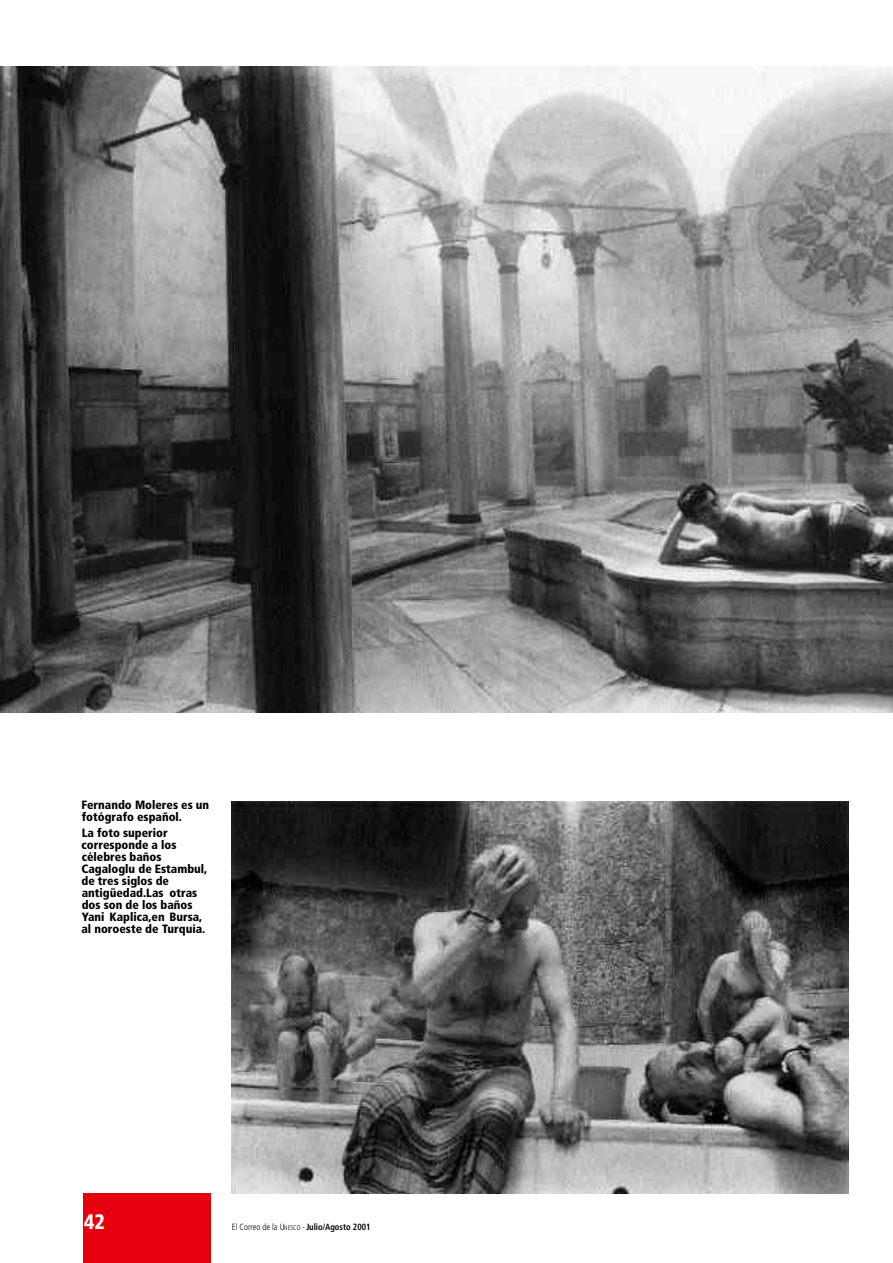
<style>
.page{position:relative;width:893px;height:1263px;background:#fff}
.page>*{position:absolute;margin:0;border:0;box-sizing:border-box;transform-origin:0 0}
.t1{font:900 condensed 21px "Frutiger";color:#fff;scale:.95 1}
.t2{font:900 condensed 12px/12px "Frutiger";color:#000}
.t3{font:700 condensed 9px "Frutiger";color:#000;scale:.95 1}
.s1{font-weight:300}
.s2{font-weight:300;font-size:6.75px}
</style>
<div class="page">
<img style="left:0;top:67px;width:892px;height:646px">
<img style="left:232px;top:801px;width:616px;height:393px">
<div style="left:84px;top:1194px;width:127px;height:69px;background:#e6000e"></div>
<p class="t2" style="left:81px;top:800px;width:129px">Fernando Moleres es un fotógrafo español.</p>
<p class="t2" style="left:81px;top:828px;width:127px">La foto superior corresponde a los célebres baños<br>Cagaloglu de Estambul, de tres siglos de antigüedad.Las otras dos son de los baños<br>Yani Kaplica,en Bursa, al noroeste de Turquía.</p>
<h1 class="t1" style="left:84px;top:1214px;width:23px">42</h1>
<p class="t3" style="left:232px;top:1223px;width:147px"><span class="s1">El Correo de la U</span><span class="s2">NESCO</span> <span class="s1">-</span> Julio/Agosto 2001</p>
</div>
